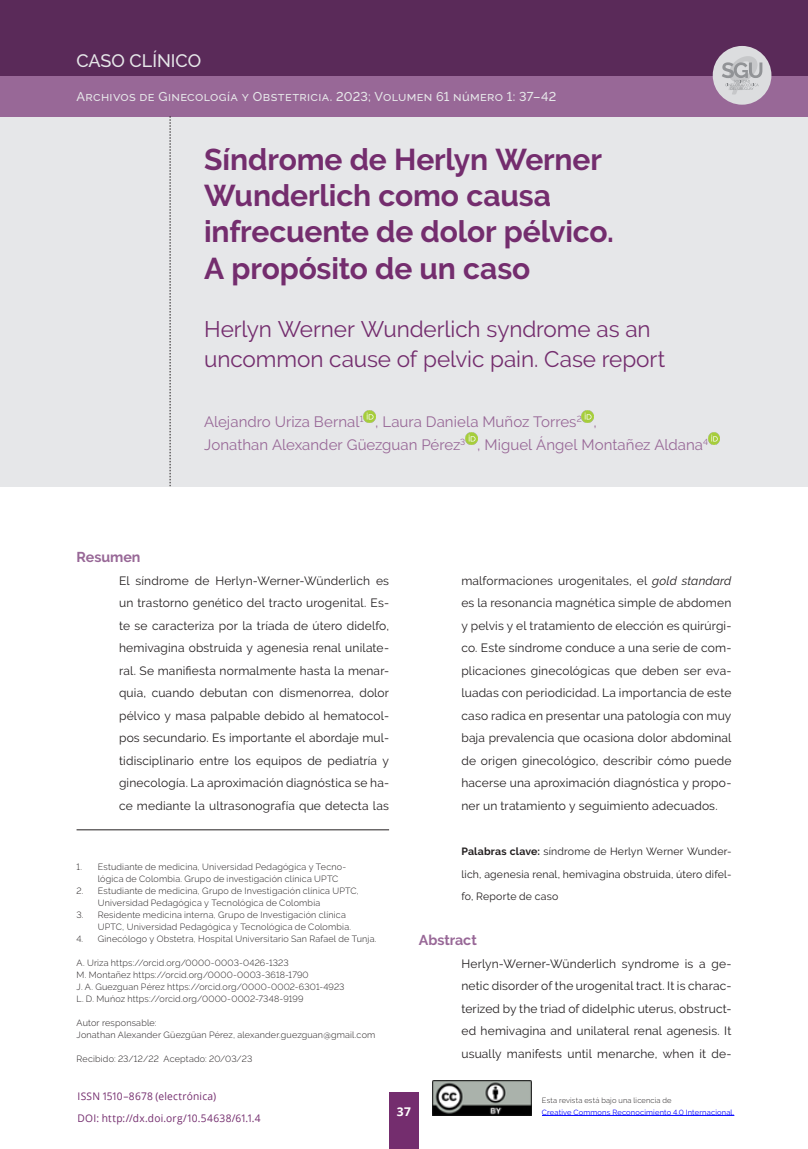
<style>
.page{position:relative;width:808px;height:1149px;background:#fff}
.page>*{position:absolute;margin:0;border:0;box-sizing:border-box;transform-origin:0 0}
.Titular{font:700 30px/36px "Raleway";letter-spacing:-.005em;color:#742d6e}
.Titular-2{font:22.5px/30px "Raleway";letter-spacing:-.005em;color:#742d6e}
.t1{font:500 18px "Raleway";color:#e6e7e9}
.AutorTitular{font:15px/22.5px "Raleway";letter-spacing:.005em;color:#986897}
.sub_2{font:700 14.25px "Raleway";letter-spacing:-.005em;color:#986897}
.Primero{font:500 12.75px "Raleway";letter-spacing:.025em;color:#e6e7e9}
.Resumen{font:12px/22.5px "Raleway";letter-spacing:.015em;color:#231f20;text-align:justify}
.t2{font:700 12px "Open Sans";color:#fff}
.Resumen-2{font:10.5px/22.5px "Raleway";letter-spacing:.02em;color:#231f20;text-align:justify}
.Primero_normal{font:10.5px "Open Sans";letter-spacing:.025em;color:#742d6e}
.Pie_de_página{font:300 9px/12px "Raleway";letter-spacing:.02em;color:#231f20}
.Pie_de_página-2{font:7.5px/12px "Raleway";letter-spacing:.025em;color:#00f}
.s1{font-style:italic}
.s2{font-weight:700}
.s3{font-weight:300;color:#231f20}
</style>
<div class="page">
<div style="left:389px;top:1092px;width:30px;height:56px;background:#742d6e"></div>
<div style="left:0;top:0;width:808px;height:486px;background:#e6e7e9"></div>
<div style="left:0;top:0;width:808px;height:116px;background:#986897"></div>
<svg style="left:363px;top:410px;width:12px;height:12px"></svg>
<svg style="left:582px;top:410px;width:12px;height:12px"></svg>
<svg style="left:465px;top:432px;width:12px;height:12px"></svg>
<svg style="left:708px;top:432px;width:12px;height:12px"></svg>
<hr style="left:77px;top:829px;width:312px;height:1px;background:#231f20">
<div style="left:0;top:0;width:808px;height:75px;background:#5a2a59"></div>
<div style="left:713px;top:46px;width:58px;height:59px;background:#dcdddf;border-radius:50%"></div>
<svg style="left:722px;top:56px;width:40px;height:38px"></svg>
<svg style="left:170px;top:116px;width:1px;height:370px"></svg>
<hr style="left:542px;top:1114px;width:192px;height:1px;background:#00f">
<img style="left:432px;top:1080px;width:100px;height:35px">
<p class="t1" style="left:77px;top:50px;width:126px">CASO CLÍNICO</p>
<p class="Primero" style="left:77px;top:89px;width:481px">Archivos de Ginecología y Obstetricia. 2023; Volumen 61 número 1: 37–42</p>
<p class="Titular" style="left:204px;top:142px;width:411px">Síndrome de Herlyn Werner<br>Wunderlich como causa infrecuente de dolor pélvico.<br>A propósito de un caso</p>
<p class="Titular-2" style="left:204px;top:314px;width:463px">Herlyn Werner Wunderlich syndrome as an uncommon cause of pelvic pain. Case report</p>
<p class="AutorTitular" style="left:204px;top:410px;width:505px">Alejandro Uriza Bernal<sup>1</sup> , Laura Daniela Muñoz Torres<sup>2</sup> ,<br>Jonathan Alexander Güezguan Pérez<sup>3</sup> , Miguel Ángel Montañez Aldana<sup>4</sup></p>
<p class="sub_2" style="left:77px;top:549px;width:66px">Resumen</p>
<p class="Resumen" style="left:119px;top:569px;width:272px">El síndrome de Herlyn-Werner-Wünderlich es un trastorno genético del tracto urogenital. Es&shy;te se caracteriza por la tríada de útero didelfo, hemivagina obstruida y agenesia renal unilate&shy;ral. Se manifiesta normalmente hasta la menar&shy;quia, cuando debutan con dismenorrea, dolor pélvico y masa palpable debido al hematocol&shy;pos secundario. Es importante el abordaje mul&shy;tidisciplinario entre los equipos de pediatría y ginecología. La aproximación diagnóstica se ha&shy;ce mediante la ultrasonografía que detecta las</p>
<p class="Resumen" style="left:461px;top:569px;width:272px">malformaciones urogenitales, el <span class="s1">gold standard </span>es la resonancia magnética simple de abdomen y pelvis y el tratamiento de elección es quirúrgi&shy;co. Este síndrome conduce a una serie de com&shy;plicaciones ginecológicas que deben ser eva&shy;luadas con periodicidad. La importancia de este caso radica en presentar una patología con muy baja prevalencia que ocasiona dolor abdominal de origen ginecológico, describir cómo puede hacerse una aproximación diagnóstica y propo&shy;ner un tratamiento y seguimiento adecuados.</p>
<p class="Resumen-2" style="left:461px;top:839px;width:271px"><span class="s2">Palabras clave:</span> síndrome de Herlyn Werner Wunder&shy;lich, agenesia renal, hemivagina obstruida, útero difel&shy;fo, Reporte de caso</p>
<p class="sub_2" style="left:419px;top:931px;width:59px">Abstract</p>
<p class="Resumen" style="left:461px;top:951px;width:271px">Herlyn-Werner-Wünderlich syndrome is a ge&shy;netic disorder of the urogenital tract. It is charac&shy;terized by the triad of didelphic uterus, obstruct&shy;ed hemivagina and unilateral renal agenesis. It usually manifests until menarche, when it de-</p>
<p class="Pie_de_página-2" style="left:542px;top:1093px;width:194px"><span class="s3">Esta revista está bajo una licencia de<br></span>Creative Commons Reconocimiento 4.0 Internacional.</p>
<p class="Pie_de_página" style="left:98px;top:860px;width:250px;text-indent:-21px">1. Estudiante de medicina, Universidad Pedagógica y Tecno&shy;lógica de Colombia. Grupo de investigación clínica UPTC</p>
<p class="Pie_de_página" style="left:98px;top:884px;width:263px;text-indent:-21px">2. Estudiante de medicina, Grupo de Investigación clínica UPTC,<br>Universidad Pedagógica y Tecnológica de Colombia</p>
<p class="Pie_de_página" style="left:98px;top:908px;width:255px;text-indent:-21px">3. Residente medicina interna, Grupo de Investigación clínica<br>UPTC, Universidad Pedagógica y Tecnológica de Colombia.</p>
<p class="Pie_de_página" style="left:77px;top:932px;width:301px">4. Ginecólogo y Obstetra, Hospital Universitario San Rafael de Tunja.</p>
<p class="Pie_de_página" style="left:77px;top:956px;width:214px">A. Uriza https://orcid.org/0000-0003-0426-1323</p>
<p class="Pie_de_página" style="left:77px;top:968px;width:234px">M. Montañez https://orcid.org/0000-0003-3618-1790</p>
<p class="Pie_de_página" style="left:77px;top:980px;width:269px">J. A. Guezguan Pérez https://orcid.org/0000-0002-6301-4923</p>
<p class="Pie_de_página" style="left:77px;top:992px;width:228px">L. D. Muńoz https://orcid.org/0000-0002-7348-9199</p>
<p class="Pie_de_página" style="left:77px;top:1016px;width:300px">Autor responsable:<br>Jonathan Alexander Güezgüan Pérez, alexander.guezguan@gmail.com</p>
<p class="Pie_de_página" style="left:77px;top:1052px;width:177px">Recibido: 23/12/22 Aceptado: 20/03/23</p>
<p class="Primero_normal" style="left:78px;top:1088px;width:140px">ISSN 1510–8678 (electrónica)</p>
<p class="Primero_normal" style="left:78px;top:1110px;width:185px">DOI: http://dx.doi.org/10.54638/61.1.4</p>
<p class="t2" style="left:397px;top:1102px;width:16px">37</p>
</div>
